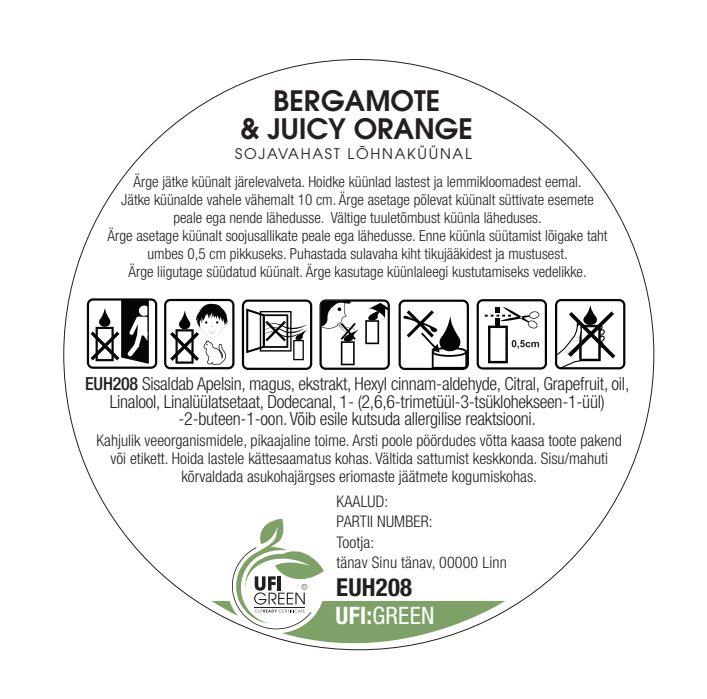
<style>
.page{position:relative;width:707px;height:699px;background:#fff}
.page>*{position:absolute;margin:0;border:0;box-sizing:border-box;transform-origin:0 0}
.t1{font:600 28px/28px "ITC Avant Garde Pro";color:#231f20;text-align:center}
.t2{font:700 condensed 24.8px "Helvetica Neue LT Pro";letter-spacing:.01em;color:#231f20}
.t3{font:condensed 24px "Helvetica Neue LT Pro";letter-spacing:.01em;color:#fff}
.t4{font:300 condensed 18px/17.6px "Helvetica Neue LT Pro";letter-spacing:-.015em;color:#231f20;text-align:center}
.t5{font:300 condensed 16px/17.6px "Helvetica Neue LT Pro";color:#231f20}
.t6{font:300 condensed 15.2px/18px "Helvetica Neue LT Pro";color:#231f20;text-align:center}
.t7{font:14.4px "ITC Avant Garde Pro";letter-spacing:.12em;color:#231f20}
.s1{font-weight:500}
.s2{font-weight:700}
</style>
<div class="page">
<svg style="left:211px;top:601px;width:294px;height:50px;fill:#7ea168"></svg>
<div style="left:227px;top:539px;width:98px;height:94px;background:#fff;border-radius:50%"></div>
<svg style="left:231px;top:518px;width:93px;height:111px"></svg>
<svg style="left:476px;top:299px;width:71px;height:70px"></svg>
<svg style="left:164px;top:299px;width:70px;height:70px"></svg>
<svg style="left:398px;top:299px;width:71px;height:71px"></svg>
<svg style="left:555px;top:299px;width:70px;height:70px"></svg>
<svg style="left:319px;top:299px;width:71px;height:70px"></svg>
<svg style="left:242px;top:299px;width:70px;height:71px"></svg>
<svg style="left:87px;top:298px;width:70px;height:70px"></svg>
<h1 class="t1" style="left:240px;top:86px;width:234px">BERGAMOTE<br>&amp; JUICY ORANGE</h1>
<p class="t6" style="left:108px;top:172px;width:501px">Ärge jätke küünalt järelevalveta. Hoidke küünlad lastest ja lemmikloomadest eemal.<br>Jätke küünalde vahele vähemalt 10 cm. Ärge asetage põlevat küünalt süttivate esemete peale ega nende lähedusse. Vältige tuuletõmbust küünla läheduses.<br>Ärge asetage küünalt soojusallikate peale ega lähedusse. Enne küünla süütamist lõigake taht umbes 0,5 cm pikkuseks. Puhastada sulavaha kiht tikujääkidest ja mustusest.<br>Ärge liigutage süüdatud küünalt. Ärge kasutage küünlaleegi kustutamiseks vedelikke.</p>
<p class="t7" style="left:235px;top:144px;width:238px">SOJAVAHAST LÕHNAKÜÜNAL</p>
<p class="t4" style="left:85px;top:374px;width:545px"><span class="s1">EUH208</span> Sisaldab Apelsin, magus, ekstrakt, Hexyl cinnam-aldehyde, Citral, Grapefruit, oil,<br>Linalool, Linalüülatsetaat, Dodecanal, 1- (2,6,6-trimetüül-3-tsüklohekseen-1-üül) -2-buteen-1-oon. Võib esile kutsuda allergilise reaktsiooni.</p>
<p class="t5" style="left:96px;top:431px;width:527px;text-align:center">Kahjulik veeorganismidele, pikaajaline toime. Arsti poole pöördudes võtta kaasa toote pakend või etikett. Hoida lastele kättesaamatus kohas. Vältida sattumist keskkonda. Sisu/mahuti kõrvaldada asukohajärgses eriomaste jäätmete kogumiskohas.</p>
<p class="t5" style="left:336px;top:491px;width:98px;line-height:20px">KAALUD:<br>PARTII NUMBER:</p>
<p class="t5" style="left:336px;top:532px;width:172px;line-height:20px">Tootja:<br>tänav Sinu tänav, 00000 Linn</p>
<h2 class="t2" style="left:336px;top:572px;width:77px">EUH208</h2>
<h3 class="t3" style="left:335px;top:601px;width:100px"><span class="s2">UFI:</span>GREEN</h3>
</div>
